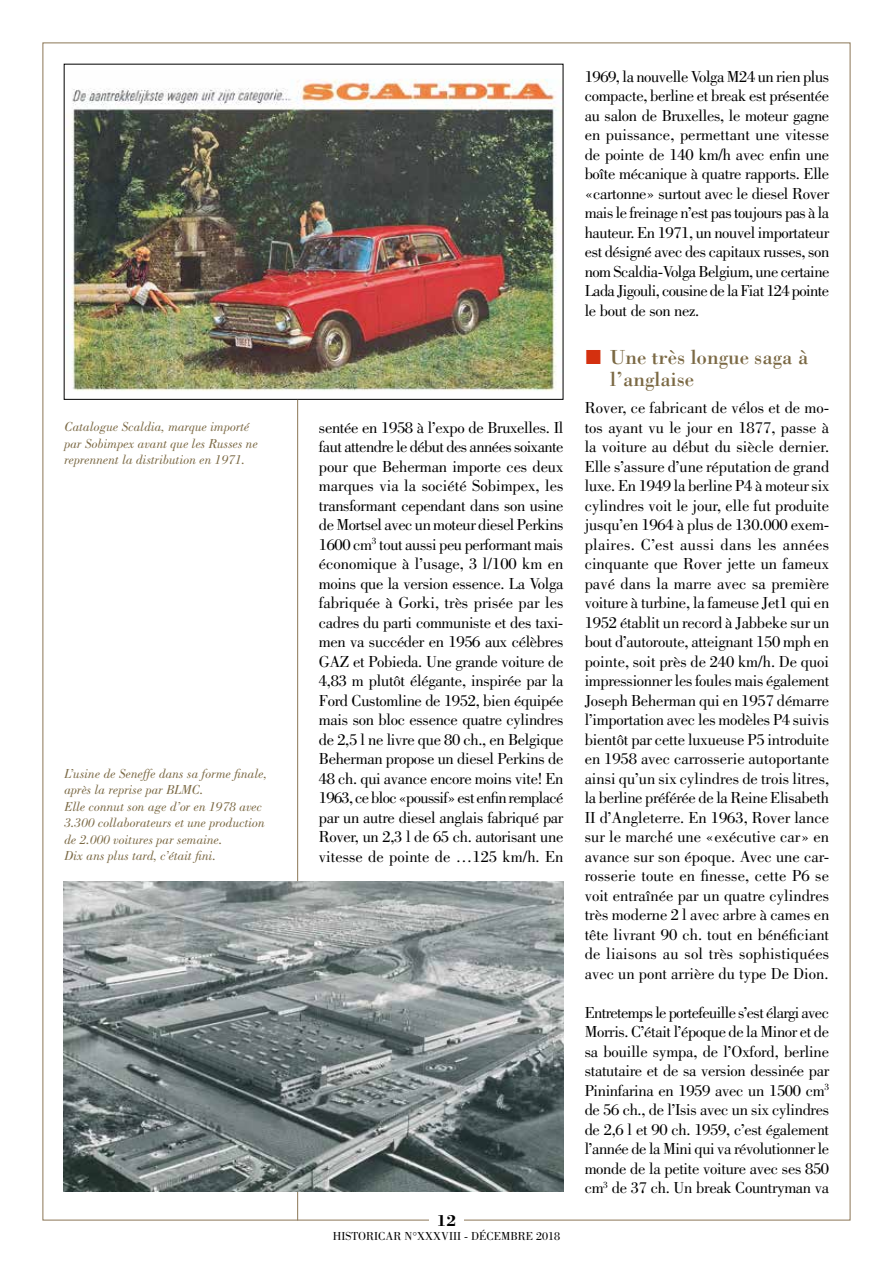
<style>
.page{position:relative;width:893px;height:1263px;background:#fff}
.page>*{position:absolute;margin:0;border:0;box-sizing:border-box;transform-origin:0 0}
.t1{font:21px/22.5px "Bodoni";color:#7b6944}
.t2{font:16.5px/19.5px "Bodoni";letter-spacing:-.02em;color:#000;text-align:justify}
.t3{font:700 16.5px "Bodoni";color:#000}
.t4{font:italic 13.5px/16.5px "Bodoni";color:#7b6944}
.t5{font:12px "Bodoni";color:#000}
</style>
<div class="page">
<img style="left:71px;top:79px;width:486px;height:312px">
<hr style="left:297px;top:400px;width:1px;height:820px;background:#8b7655">
<img style="left:64px;top:881px;width:499px;height:311px">
<p class="t4" style="left:64px;top:419px;width:195px">Catalogue Scaldia, marque importé par Sobimpex avant que les Russes ne reprennent la distribution en 1971.</p>
<p class="t4" style="left:64px;top:765px;width:204px">L’usine de Seneffe dans sa forme finale, après la reprise par BLMC.<br>Elle connut son age d’or en 1978 avec 3.300 collaborateurs et une production de 2.000 voitures par semaine.<br>Dix ans plus tard, c’était fini.</p>
<p class="t2" style="left:319px;top:417px;width:246px">sentée en 1958 à l’expo de Bruxelles. Il faut attendre le début des années soixante pour que Beherman importe ces deux marques via la société Sobimpex, les transformant cependant dans son usine de Mortsel avec un moteur diesel Perkins 1600 cm<sup>3</sup> tout aussi peu performant mais économique à l’usage, 3 l/100 km en moins que la version essence. La Volga fabriquée à Gorki, très prisée par les cadres du parti communiste et des taxi&shy;men va succéder en 1956 aux célèbres GAZ et Pobieda. Une grande voiture de 4,83 m plutôt élégante, inspirée par la Ford Customline de 1952, bien équipée mais son bloc essence quatre cylindres de 2,5 l ne livre que 80 ch., en Belgique Beherman propose un diesel Perkins de 48 ch. qui avance encore moins vite! En 1963, ce bloc «poussif» est enfin remplacé par un autre diesel anglais fabriqué par Rover, un 2,3 l de 65 ch. autorisant une vitesse de pointe de …125 km/h. En</p>
<p class="t3" style="left:436px;top:1210px;width:22px">12</p>
<p class="t5" style="left:333px;top:1229px;width:229px">HISTORICAR N°XXXVIII - DÉCEMBRE 2018</p>
<p class="t2" style="left:585px;top:66px;width:246px">1969, la nouvelle Volga M24 un rien plus compacte, berline et break est présentée au salon de Bruxelles, le moteur gagne en puissance, permettant une vitesse de pointe de 140 km/h avec enfin une boîte mécanique à quatre rapports. Elle «cartonne» surtout avec le diesel Rover mais le freinage n’est pas toujours pas à la hauteur. En 1971, un nouvel importateur est désigné avec des capitaux russes, son nom Scaldia-Volga Belgium, une certaine Lada Jigouli, cousine de la Fiat 124 pointe le bout de son nez.</p>
<p class="t1" style="left:610px;top:345px;width:200px">Une très longue saga à l’anglaise</p>
<p class="t2" style="left:585px;top:398px;width:246px">Rover, ce fabricant de vélos et de mo&shy;tos ayant vu le jour en 1877, passe à la voiture au début du siècle dernier.<br>Elle s’assure d’une réputation de grand luxe. En 1949 la berline P4 à moteur six cylindres voit le jour, elle fut produite jusqu’en 1964 à plus de 130.000 exem&shy;plaires. C’est aussi dans les années cinquante que Rover jette un fameux pavé dans la marre avec sa première voiture à turbine, la fameuse Jet1 qui en 1952 établit un record à Jabbeke sur un bout d’autoroute, atteignant 150 mph en pointe, soit près de 240 km/h. De quoi impressionner les foules mais également Joseph Beherman qui en 1957 démarre l’importation avec les modèles P4 suivis bientôt par cette luxueuse P5 introduite en 1958 avec carrosserie autoportante ainsi qu’un six cylindres de trois litres, la berline préférée de la Reine Elisabeth II d’Angleterre. En 1963, Rover lance sur le marché une «exécutive car» en avance sur son époque. Avec une car&shy;rosserie toute en finesse, cette P6 se voit entraînée par un quatre cylindres très moderne 2 l avec arbre à cames en tête livrant 90 ch. tout en bénéficiant de liaisons au sol très sophistiquées avec un pont arrière du type De Dion.</p>
<p class="t2" style="left:585px;top:1002px;width:246px">Entretemps le portefeuille s’est élargi avec Morris. C’était l’époque de la Minor et de sa bouille sympa, de l’Oxford, berline statutaire et de sa version dessinée par Pininfarina en 1959 avec un 1500 cm<sup>3 </sup>de 56 ch., de l’Isis avec un six cylindres de 2,6 l et 90 ch. 1959, c’est également l’année de la Mini qui va révolutionner le monde de la petite voiture avec ses 850 cm<sup>3</sup> de 37 ch. Un break Countryman va</p>
</div>
